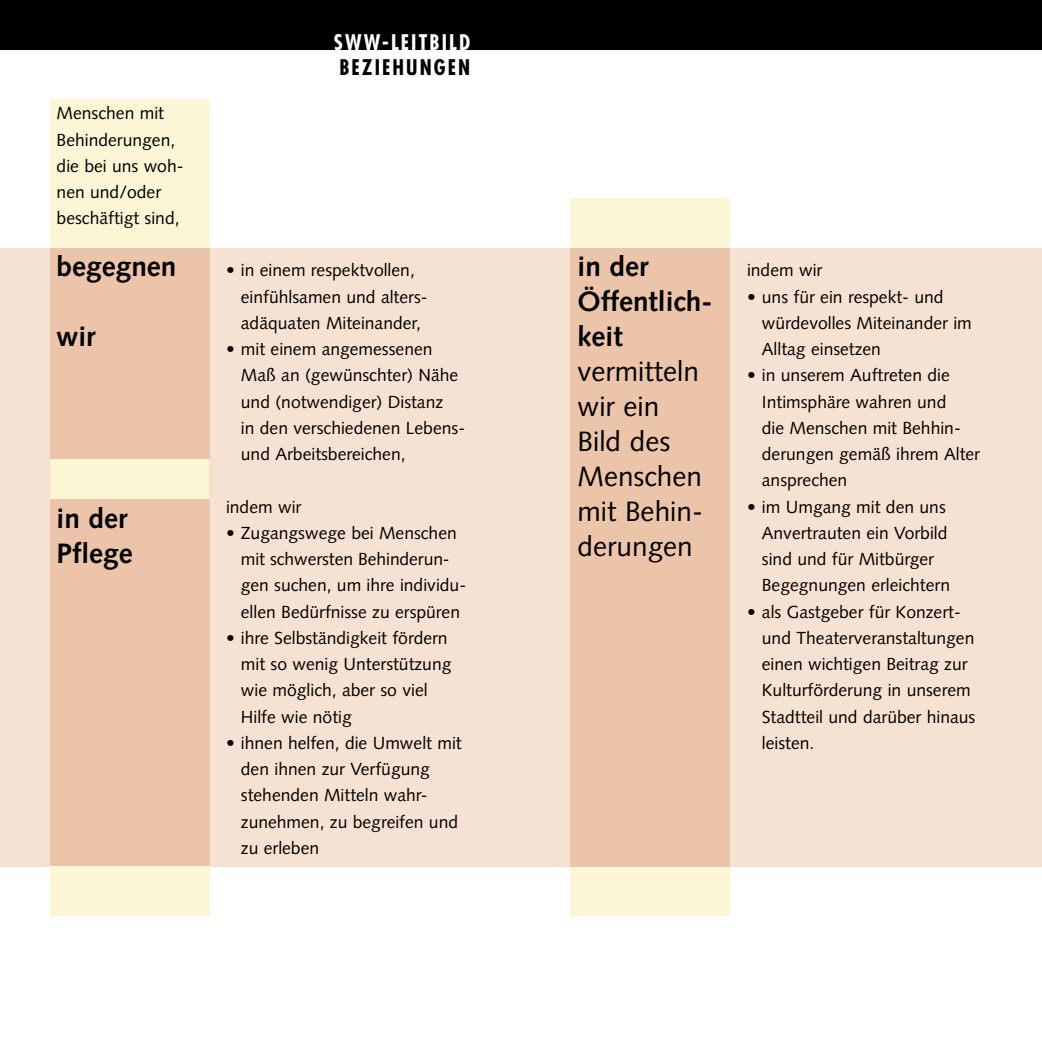
<style>
.page{position:relative;width:1042px;height:1042px;background:#fff}
.page>*{position:absolute;margin:0;border:0;box-sizing:border-box;transform-origin:0 0}
.Text_groß_fett{font:28px/35px "Syntax";color:#000}
.Text_groß_fett-2{font:700 28px/35px "Syntax";color:#000}
.t1{font:700 condensed 21px "Futura";letter-spacing:.1em;color:#fff}
.t2{font:700 condensed 21px "Futura";letter-spacing:.1em;color:#000}
.Fließtext_weit_Einzug{font:17.5px/26.2px "Syntax";color:#000}
.Fließtext_weit{font:17.5px/26.2px "Syntax";color:#000}
</style>
<div class="page">
<div style="left:0;top:0;width:536px;height:50px;background:#000"></div>
<div style="left:506px;top:0;width:536px;height:50px;background:#000"></div>
<div style="left:50px;top:99px;width:159px;height:817px;background:#fcf5d6"></div>
<div style="left:0;top:248px;width:50px;height:618px;background:#f6e2d3"></div>
<div style="left:209px;top:248px;width:312px;height:618px;background:#f6e2d3"></div>
<div style="left:50px;top:248px;width:159px;height:210px;background:#ecc4a9"></div>
<div style="left:570px;top:198px;width:160px;height:718px;background:#fcf5d6"></div>
<div style="left:521px;top:248px;width:521px;height:618px;background:#f6e2d3"></div>
<div style="left:570px;top:248px;width:160px;height:618px;background:#ecc4a9"></div>
<div style="left:50px;top:499px;width:159px;height:367px;background:#ecc4a9"></div>
<p class="Fließtext_weit" style="left:57px;top:100px;width:109px">Menschen mit</p>
<p class="Fließtext_weit" style="left:57px;top:126px;width:120px">Behinderungen,</p>
<p class="Fließtext_weit" style="left:57px;top:153px;width:128px">die bei uns woh&shy;nen und/oder beschäftigt sind,</p>
<p class="Text_groß_fett-2" style="left:57px;top:249px;width:121px">begegnen</p>
<p class="Text_groß_fett-2" style="left:57px;top:319px;width:40px">wir</p>
<p class="Text_groß_fett-2" style="left:57px;top:501px;width:72px">in der</p>
<p class="Text_groß_fett-2" style="left:57px;top:536px;width:78px">Pflege</p>
<p class="t1" style="left:334px;top:29px;width:138px">SWW-LEITBILD</p>
<p class="t2" style="left:339px;top:54px;width:132px">BEZIEHUNGEN</p>
<p class="Fließtext_weit_Einzug" style="left:241px;top:257px;width:188px;text-indent:-15px">• in einem respektvollen, einfühlsamen und alters&shy;adäquaten Miteinander,</p>
<p class="Fließtext_weit_Einzug" style="left:241px;top:336px;width:226px;text-indent:-15px">• mit einem angemessenen<br>Maß an (gewünschter) Nähe und (notwendiger) Distanz<br>in den verschiedenen Lebens&shy;und Arbeitsbereichen,</p>
<p class="Fließtext_weit" style="left:226px;top:493px;width:77px">indem wir</p>
<p class="Fließtext_weit_Einzug" style="left:241px;top:520px;width:227px;text-indent:-15px">• Zugangswege bei Menschen mit schwersten Behinderun&shy;gen suchen, um ihre individu&shy;ellen Bedürfnisse zu erspüren</p>
<p class="Fließtext_weit_Einzug" style="left:241px;top:625px;width:212px;text-indent:-15px">• ihre Selbständigkeit fördern mit so wenig Unterstützung wie möglich, aber so viel<br>Hilfe wie nötig</p>
<p class="Fließtext_weit_Einzug" style="left:241px;top:730px;width:222px;text-indent:-15px">• ihnen helfen, die Umwelt mit den ihnen zur Verfügung stehenden Mitteln wahr&shy;zunehmen, zu begreifen und zu erleben</p>
<p class="Text_groß_fett-2" style="left:577px;top:249px;width:136px">in der<br>Öffentlich&shy;keit</p>
<p class="Text_groß_fett" style="left:577px;top:354px;width:123px">vermitteln wir ein</p>
<p class="Text_groß_fett" style="left:577px;top:424px;width:127px">Bild des<br>Menschen mit Behin&shy;derungen</p>
<p class="Fließtext_weit_Einzug" style="left:747px;top:257px;width:77px">indem wir</p>
<p class="Fließtext_weit_Einzug" style="left:762px;top:283px;width:211px;text-indent:-15px">• uns für ein respekt- und würdevolles Miteinander im<br>Alltag einsetzen</p>
<p class="Fließtext_weit_Einzug" style="left:762px;top:362px;width:220px;text-indent:-15px">• in unserem Auftreten die<br>Intimsphäre wahren und<br>die Menschen mit Behhin&shy;derungen gemäß ihrem Alter ansprechen</p>
<p class="Fließtext_weit_Einzug" style="left:762px;top:493px;width:190px;text-indent:-15px">• im Umgang mit den uns<br>Anvertrauten ein Vorbild sind und für Mitbürger<br>Begegnungen erleichtern</p>
<p class="Fließtext_weit_Einzug" style="left:762px;top:598px;width:215px;text-indent:-15px">• als Gastgeber für Konzert&shy;und Theaterveranstaltungen einen wichtigen Beitrag zur<br>Kulturförderung in unserem<br>Stadtteil und darüber hinaus leisten.</p>
</div>
